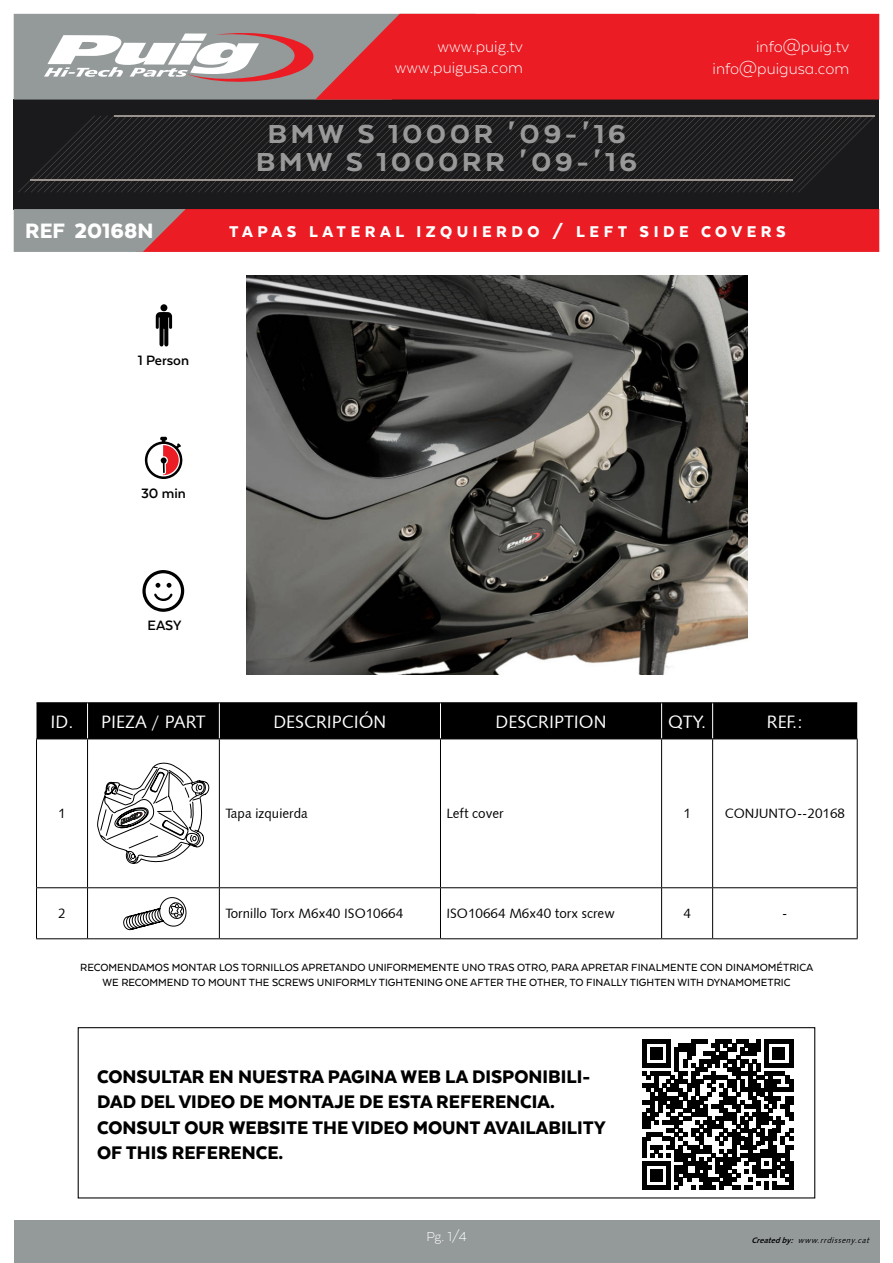
<style>
.page{position:relative;width:893px;height:1263px;background:#fff}
.page>*{position:absolute;margin:0;border:0;box-sizing:border-box;transform-origin:0 0}
.t1{font:800 30px/28.5px "Texta";letter-spacing:.1em;color:#999;text-align:center;scale:1.1 1}
.t2{font:900 24px "Texta";color:#fff}
.t3{font:900 21px/25.2px "Texta";color:#000}
.t4{font:18px "Humanist 531 BT Roman A";color:#fff}
.t5{font:900 18px "Texta";letter-spacing:.25em;color:#fff}
.t6{font:300 18px/21.6px "Texta Alt";color:#fff;text-align:right}
.t7{font:300 18px/21.6px "Texta";color:#fff;text-align:right}
.t8{font:700 15.6px "Texta Alt";color:#000}
.t9{font:300 15px "Texta";color:#fff}
.t10{font:13.5px "Humanist 531 BT Roman A";color:#000}
.t11{font:500 12px "Texta";color:#000}
.t12{font:italic 7.8px "Humanist 531 BT Roman A";color:#000}
.s1{font-family:"Humanist 531 BT Bold A";font-weight:400}
.s2{font-family:"Humanist 531 BT Bold A"}
</style>
<div class="page">
<div style="left:37px;top:703px;width:820px;height:35px;background:#000"></div>
<hr style="left:87px;top:703px;width:1px;height:35px;background:#fff">
<hr style="left:219px;top:703px;width:1px;height:35px;background:#fff">
<hr style="left:440px;top:703px;width:1px;height:35px;background:#fff">
<hr style="left:661px;top:703px;width:1px;height:35px;background:#fff">
<hr style="left:712px;top:703px;width:1px;height:35px;background:#fff">
<hr style="left:37px;top:702px;width:51px;height:1px;background:#000">
<hr style="left:88px;top:702px;width:131px;height:1px;background:#000">
<hr style="left:219px;top:702px;width:221px;height:1px;background:#000">
<hr style="left:440px;top:702px;width:222px;height:1px;background:#000">
<hr style="left:662px;top:702px;width:51px;height:1px;background:#000">
<hr style="left:713px;top:702px;width:144px;height:1px;background:#000">
<hr style="left:36px;top:738px;width:52px;height:1px;background:#000">
<hr style="left:88px;top:738px;width:131px;height:1px;background:#000">
<hr style="left:219px;top:738px;width:221px;height:1px;background:#000">
<hr style="left:440px;top:738px;width:222px;height:1px;background:#000">
<hr style="left:662px;top:738px;width:51px;height:1px;background:#000">
<hr style="left:713px;top:738px;width:145px;height:1px;background:#000">
<hr style="left:87px;top:739px;width:1px;height:148px;background:#000">
<hr style="left:219px;top:739px;width:1px;height:148px;background:#000">
<hr style="left:440px;top:739px;width:1px;height:148px;background:#000">
<hr style="left:661px;top:739px;width:1px;height:148px;background:#000">
<hr style="left:712px;top:739px;width:1px;height:148px;background:#000">
<hr style="left:87px;top:888px;width:1px;height:50px;background:#000">
<hr style="left:219px;top:888px;width:1px;height:50px;background:#000">
<hr style="left:440px;top:888px;width:1px;height:50px;background:#000">
<hr style="left:661px;top:888px;width:1px;height:50px;background:#000">
<hr style="left:712px;top:888px;width:1px;height:50px;background:#000">
<hr style="left:36px;top:739px;width:1px;height:148px;background:#000">
<hr style="left:36px;top:887px;width:52px;height:1px;background:#000">
<hr style="left:36px;top:888px;width:1px;height:50px;background:#000">
<hr style="left:88px;top:887px;width:131px;height:1px;background:#000">
<hr style="left:219px;top:887px;width:221px;height:1px;background:#000">
<hr style="left:440px;top:887px;width:222px;height:1px;background:#000">
<hr style="left:662px;top:887px;width:51px;height:1px;background:#000">
<hr style="left:713px;top:887px;width:144px;height:1px;background:#000">
<hr style="left:36px;top:938px;width:52px;height:1px;background:#000">
<hr style="left:88px;top:938px;width:131px;height:1px;background:#000">
<hr style="left:219px;top:938px;width:221px;height:1px;background:#000">
<hr style="left:440px;top:938px;width:222px;height:1px;background:#000">
<hr style="left:662px;top:938px;width:51px;height:1px;background:#000">
<hr style="left:713px;top:938px;width:145px;height:1px;background:#000">
<hr style="left:857px;top:739px;width:1px;height:149px;background:#000">
<hr style="left:857px;top:888px;width:1px;height:50px;background:#000">
<svg style="left:97px;top:762px;width:112px;height:102px"></svg>
<svg style="left:123px;top:897px;width:64px;height:33px"></svg>
<div style="left:78px;top:1027px;width:737px;height:171px;border:1px solid #000"></div>
<svg style="left:642px;top:1039px;width:151px;height:151px"></svg>
<hr style="left:789px;top:1161px;width:4px;height:29px;background:#000">
<div style="left:14px;top:99px;width:865px;height:110px;background:#1a1a1c"></div>
<hr style="left:114px;top:115px;width:761px;height:1px;background:#99918c">
<svg style="left:18px;top:116px;width:857px;height:76px"></svg>
<div style="left:476px;top:14px;width:403px;height:86px;background:#eb1c24"></div>
<svg style="left:14px;top:14px;width:462px;height:86px;background:#b98184"></svg>
<div style="left:14px;top:1220px;width:865px;height:43px;background:#949999"></div>
<svg style="left:14px;top:209px;width:865px;height:43px;background:#db3138"></svg>
<img style="left:247px;top:275px;width:500px;height:400px">
<svg style="left:156px;top:304px;width:16px;height:42px"></svg>
<svg style="left:145px;top:437px;width:38px;height:42px"></svg>
<svg style="left:142px;top:570px;width:42px;height:42px"></svg>
<h3 class="t7" style="left:395px;top:35px;width:130px">www.puig.tv www.puigusa.com</h3>
<h3 class="t6" style="left:712px;top:36px;width:138px">info@puig.tv info@puigusa.com</h3>
<h1 class="t1" style="left:256px;top:119px;width:348px">BMW S 1000R <span class="s1">’</span>09-<span class="s1">’</span>16<br>BMW S 1000RR <span class="s1">’</span>09-<span class="s1">’</span>16</h1>
<h2 class="t2" style="left:25px;top:218px;width:130px">REF 20168N</h2>
<h3 class="t5" style="left:229px;top:222px;width:558px">TAPAS LATERAL IZQUIERDO / LEFT SIDE COVERS</h3>
<p class="t8" style="left:138px;top:352px;width:53px">1 Person</p>
<p class="t8" style="left:141px;top:485px;width:46px">30 min</p>
<p class="t8" style="left:148px;top:618px;width:35px">EASY</p>
<p class="t4" style="left:51px;top:710px;width:24px">ID.</p>
<p class="t4" style="left:101px;top:710px;width:106px">PIEZA / PART</p>
<p class="t4" style="left:273px;top:710px;width:115px">DESCRIPCIÓN</p>
<p class="t4" style="left:495px;top:710px;width:113px">DESCRIPTION</p>
<p class="t4" style="left:668px;top:710px;width:39px">QTY.</p>
<p class="t4" style="left:767px;top:710px;width:38px">REF.:</p>
<p class="t10" style="left:58px;top:805px;width:9px">1</p>
<p class="t10" style="left:225px;top:805px;width:84px">Tapa izquierda</p>
<p class="t10" style="left:446px;top:805px;width:59px">Left cover</p>
<p class="t10" style="left:683px;top:805px;width:9px">1</p>
<p class="t10" style="left:725px;top:805px;width:122px">CONJUNTO--20168</p>
<p class="t10" style="left:58px;top:905px;width:9px">2</p>
<p class="t10" style="left:225px;top:905px;width:179px">Tornillo Torx M6x40 ISO10664</p>
<p class="t10" style="left:446px;top:905px;width:170px">ISO10664 M6x40 torx screw</p>
<p class="t10" style="left:683px;top:905px;width:9px">4</p>
<p class="t10" style="left:782px;top:905px;width:7px">-</p>
<p class="t11" style="left:80px;top:961px;width:735px">RECOMENDAMOS MONTAR LOS TORNILLOS APRETANDO UNIFORMEMENTE UNO TRAS OTRO, PARA APRETAR FINALMENTE CON DINAMOMÉTRICA</p>
<p class="t11" style="left:103px;top:976px;width:689px">WE RECOMMEND TO MOUNT THE SCREWS UNIFORMLY TIGHTENING ONE AFTER THE OTHER, TO FINALLY TIGHTEN WITH DYNAMOMETRIC</p>
<p class="t3" style="left:97px;top:1064px;width:495px">CONSULTAR EN NUESTRA PAGINA WEB LA DISPONIBILI-<br>DAD DEL VIDEO DE MONTAJE DE ESTA REFERENCIA.</p>
<p class="t3" style="left:97px;top:1114px;width:510px">CONSULT OUR WEBSITE THE VIDEO MOUNT AVAILABILITY<br>OF THIS REFERENCE.</p>
<p class="t9" style="left:426px;top:1228px;width:42px">Pg. 1/4</p>
<p class="t12" style="left:751px;top:1235px;width:122px"><span class="s2">Createdby:</span> www.rrdisseny.cat</p>
</div>
